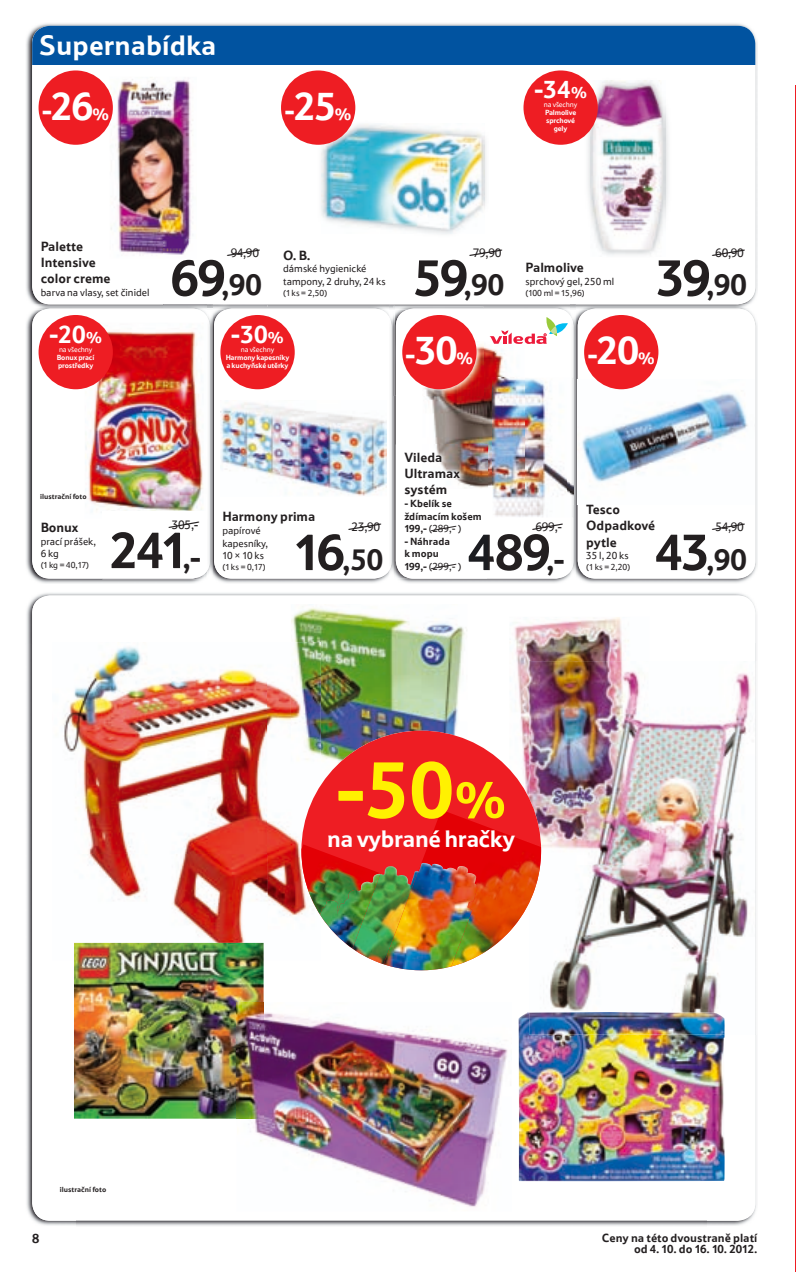
<style>
.page{position:relative;width:796px;height:1272px;background:#fff}
.page>*{position:absolute;margin:0;border:0;box-sizing:border-box;transform-origin:0 0}
.t1{font:700 82.2px "Tesco OT";color:#fff101}
.t2{font:700 52.5px "Tesco OT";letter-spacing:-.025em;color:#231f20}
.t3{font:700 40.35px "Tesco OT";letter-spacing:-.02em;color:#fff}
.t4{font:700 30.6px "Tesco OT";letter-spacing:.005em;color:#231f20}
.t5{font:700 28.5px "Tesco OT";color:#fff}
.t6{font:700 25.5px "Tesco OT";color:#fff}
.t7{font:700 24.15px "Tesco OT";letter-spacing:-.02em;color:#fff}
.t8{font:700 16.95px "Tesco OT";color:#fff}
.t9{font:700 13.5px/16.2px "Tesco OT";color:#231f20}
.t10{font:12.6px "Tesco OT";letter-spacing:-.025em;color:#231f20}
.t11{font:700 12px/11.4px "Tesco OT";color:#231f20;text-align:right}
.t12{font:10.5px/12.6px "Tesco OT";color:#231f20}
.t13{font:700 10.5px/12.6px "Tesco OT";color:#231f20}
.t14{font:9px "Tesco OT";color:#231f20}
.t15{font:700 7.5px/7.9px "Tesco OT";letter-spacing:-.02em;color:#fff}
.t16{font:700 7.5px "Tesco OT";color:#231f20}
.t17{font:7.5px "Tesco OT";letter-spacing:-.02em;color:#fff}
.s1{font-size:28.2px}
.s2{font-size:16.2px}
.s3{font-size:52.5px}
.s4{font-size:30.6px}
.s5{font-weight:400}
.s6{font-size:52.35px}
</style>
<div class="page">
<hr style="left:795px;top:85px;width:1px;height:1187px;background:#ee1d23">
<img style="left:26px;top:310px;width:181px;height:274px">
<div style="left:32px;top:309px;width:178px;height:270px;background:#fff;border-radius:18px"></div>
<img style="left:207px;top:310px;width:550px;height:273px">
<img style="left:207px;top:317px;width:3px;height:254px">
<div style="left:214px;top:309px;width:177px;height:270px;background:#fff;border-radius:18px"></div>
<img style="left:389px;top:310px;width:5px;height:273px">
<img style="left:389px;top:317px;width:2px;height:254px">
<div style="left:396px;top:309px;width:177px;height:270px;background:#fff;border-radius:18px"></div>
<img style="left:571px;top:310px;width:5px;height:273px">
<img style="left:571px;top:317px;width:2px;height:254px">
<div style="left:577px;top:309px;width:178px;height:270px;background:#fff;border-radius:18px"></div>
<img style="left:26px;top:593px;width:731px;height:50px">
<img style="left:26px;top:643px;width:51px;height:583px">
<img style="left:755px;top:643px;width:2px;height:18px">
<img style="left:706px;top:1035px;width:51px;height:191px">
<img style="left:77px;top:1221px;width:629px;height:5px">
<div style="left:32px;top:595px;width:723px;height:626px;background:#fff;border-radius:18px"></div>
<img style="left:26px;top:23px;width:732px;height:282px">
<img style="left:36px;top:305px;width:171px;height:5px">
<img style="left:44px;top:309px;width:155px;height:1px">
<img style="left:212px;top:305px;width:535px;height:5px">
<img style="left:225px;top:309px;width:156px;height:1px">
<img style="left:483px;top:309px;width:79px;height:1px">
<svg style="left:571px;top:305px;width:5px;height:5px"></svg>
<img style="left:589px;top:309px;width:155px;height:1px">
<div style="left:32px;top:26px;width:723px;height:278px;background:#fff;border-radius:18px"></div>
<div style="left:32px;top:26px;width:723px;height:39px;background:#0153a0"></div>
<img style="left:427px;top:345px;width:80px;height:143px">
<img style="left:493px;top:378px;width:81px;height:139px">
<img style="left:492px;top:378px;width:32px;height:111px">
<img style="left:85px;top:329px;width:118px;height:183px">
<img style="left:207px;top:323px;width:1px;height:195px">
<img style="left:221px;top:402px;width:165px;height:94px">
<img style="left:567px;top:379px;width:181px;height:125px">
<img style="left:573px;top:379px;width:1px;height:125px">
<img style="left:110px;top:79px;width:83px;height:175px">
<img style="left:584px;top:78px;width:84px;height:140px">
<img style="left:590px;top:81px;width:75px;height:174px">
<img style="left:321px;top:121px;width:165px;height:113px">
<img style="left:322px;top:123px;width:163px;height:110px">
<img style="left:63px;top:647px;width:249px;height:313px">
<img style="left:74px;top:943px;width:189px;height:176px">
<img style="left:509px;top:617px;width:120px;height:180px">
<img style="left:248px;top:1002px;width:260px;height:205px">
<img style="left:237px;top:1002px;width:26px;height:117px">
<img style="left:291px;top:606px;width:176px;height:178px">
<img style="left:291px;top:642px;width:30px;height:153px">
<img style="left:529px;top:661px;width:227px;height:374px">
<img style="left:529px;top:661px;width:120px;height:204px">
<img style="left:518px;top:1012px;width:206px;height:169px">
<img style="left:529px;top:1012px;width:195px;height:23px">
<img style="left:396px;top:556px;width:73px;height:22px">
<img style="left:427px;top:444px;width:60px;height:44px">
<img style="left:469px;top:534px;width:18px;height:37px">
<img style="left:102px;top:573px;width:104px;height:6px">
<img style="left:163px;top:304px;width:105px;height:3px">
<svg style="left:207px;top:305px;width:5px;height:3px"></svg>
<img style="left:163px;top:240px;width:30px;height:15px">
<img style="left:393px;top:310px;width:3px;height:86px">
<img style="left:396px;top:310px;width:80px;height:76px">
<img style="left:394px;top:306px;width:89px;height:4px">
<svg style="left:389px;top:305px;width:5px;height:5px"></svg>
<img style="left:407px;top:309px;width:76px;height:1px">
<img style="left:424px;top:342px;width:59px;height:54px">
<div style="left:402px;top:315px;width:74px;height:74px;background:#ee1d23;border-radius:50%"></div>
<svg style="left:489px;top:317px;width:79px;height:27px"></svg>
<div style="left:584px;top:315px;width:74px;height:74px;background:#ee1d23;border-radius:50%"></div>
<div style="left:39px;top:315px;width:74px;height:74px;background:#ee1d23;border-radius:50%"></div>
<div style="left:220px;top:315px;width:75px;height:74px;background:#ee1d23;border-radius:50%"></div>
<div style="left:281px;top:70px;width:74px;height:75px;background:#ee1d23;border-radius:50%"></div>
<div style="left:39px;top:70px;width:74px;height:75px;background:#ee1d23;border-radius:50%"></div>
<div style="left:523px;top:70px;width:75px;height:75px;background:#ee1d23;border-radius:50%"></div>
<svg style="left:301px;top:731px;width:240px;height:239px;background:#e8211d"></svg>
<img style="left:352px;top:866px;width:31px;height:98px">
<img style="left:418px;top:810px;width:60px;height:156px">
<img style="left:383px;top:863px;width:41px;height:103px">
<img style="left:301px;top:844px;width:79px;height:71px">
<img style="left:320px;top:874px;width:60px;height:74px">
<h3 class="t5" style="left:39px;top:27px;width:179px">Supernabídka</h3>
<h3 class="t3" style="left:42px;top:80px;width:53px"><span class="s1">-</span>26</h3>
<h3 class="t8" style="left:92px;top:103px;width:19px">%</h3>
<h3 class="t3" style="left:284px;top:80px;width:53px"><span class="s1">-</span>25</h3>
<h3 class="t8" style="left:334px;top:103px;width:19px">%</h3>
<h3 class="t6" style="left:534px;top:73px;width:55px">-34<span class="s2">%</span></h3>
<p class="t17" style="left:544px;top:100px;width:35px">na všechny</p>
<p class="t15" style="left:545px;top:109px;width:33px;text-align:center">Palmolive sprchové gely</p>
<p class="t9" style="left:41px;top:238px;width:71px">Palette<br>Intensive color creme</p>
<p class="t12" style="left:41px;top:286px;width:110px">barva na vlasy, set činidel</p>
<h3 class="t6" style="left:49px;top:318px;width:55px">-20<span class="s2">%</span></h3>
<p class="t17" style="left:59px;top:345px;width:35px">na všechny</p>
<p class="t15" style="left:57px;top:353px;width:39px">Bonux prací prostředky</p>
<p class="t10" style="left:231px;top:245px;width:64px">94,90/</p>
<h3 class="t4" style="left:170px;top:265px;width:93px"><span class="s3">69</span>,90</h3>
<p class="t9" style="left:283px;top:247px;width:29px">O. B.</p>
<p class="t12" style="left:283px;top:262px;width:104px">dámské hygienické tampony, 2 druhy, 24 ks</p>
<p class="t14" style="left:283px;top:287px;width:46px">(1 ks = 2,50)</p>
<h3 class="t6" style="left:231px;top:318px;width:55px">-30<span class="s2">%</span></h3>
<p class="t17" style="left:241px;top:345px;width:35px">na všechny</p>
<p class="t15" style="left:226px;top:353px;width:65px">Harmony kapesníky a kuchyňské utěrky</p>
<p class="t10" style="left:473px;top:245px;width:64px">79,90/</p>
<h3 class="t4" style="left:414px;top:265px;width:92px"><span class="s3">59</span>,90</h3>
<h3 class="t3" style="left:405px;top:324px;width:54px"><span class="s1">-</span>30</h3>
<h3 class="t8" style="left:456px;top:347px;width:19px">%</h3>
<p class="t9" style="left:525px;top:259px;width:60px">Palmolive</p>
<p class="t12" style="left:525px;top:275px;width:90px">sprchový gel, 250 ml</p>
<p class="t14" style="left:525px;top:287px;width:61px">(100 ml = 15,96)</p>
<p class="t10" style="left:715px;top:245px;width:64px">60,90/</p>
<h3 class="t4" style="left:656px;top:265px;width:92px"><span class="s3">39</span>,90</h3>
<h3 class="t3" style="left:587px;top:324px;width:53px"><span class="s1">-</span>20</h3>
<h3 class="t8" style="left:638px;top:347px;width:19px">%</h3>
<p class="t16" style="left:40px;top:492px;width:48px">ilustrační foto</p>
<p class="t9" style="left:41px;top:519px;width:39px">Bonux</p>
<p class="t12" style="left:41px;top:535px;width:57px">prací prášek,<br>6 kg</p>
<p class="t14" style="left:41px;top:559px;width:50px">(1 kg = 40,17)</p>
<p class="t10" style="left:172px;top:517px;width:60px">305,-/</p>
<h2 class="t2" style="left:110px;top:516px;width:93px">241<span class="s4">,-</span></h2>
<p class="t9" style="left:222px;top:508px;width:94px">Harmony prima</p>
<p class="t12" style="left:222px;top:524px;width:47px">papírové kapesníky,<br>10 x 10 ks</p>
<p class="t14" style="left:222px;top:561px;width:45px">(1 ks = 0,17)</p>
<p class="t10" style="left:351px;top:519px;width:64px">23,90/</p>
<h3 class="t4" style="left:294px;top:539px;width:91px"><span class="s3">16</span>,50</h3>
<p class="t9" style="left:404px;top:449px;width:57px">Vileda<br>Ultramax systém</p>
<p class="t13" style="left:404px;top:497px;width:80px">- Kbelík se ždímacím košem<br>199,- <span class="s5">(289,-/)</span></p>
<p class="t13" style="left:404px;top:535px;width:80px">- Náhrada<br>k mopu<br>199,- <span class="s5">(299,-/)</span></p>
<p class="t10" style="left:535px;top:519px;width:60px">699,-/</p>
<h2 class="t2" style="left:467px;top:518px;width:99px">489<span class="s4">,-</span></h2>
<p class="t9" style="left:586px;top:501px;width:70px">Tesco<br>Odpadkové pytle</p>
<p class="t12" style="left:586px;top:549px;width:44px">35 l, 20 ks</p>
<p class="t14" style="left:586px;top:561px;width:46px">(1 ks = 2,20)</p>
<p class="t10" style="left:715px;top:519px;width:64px">54,90/</p>
<h3 class="t4" style="left:655px;top:539px;width:93px"><span class="s3">43</span>,90</h3>
<p class="t16" style="left:60px;top:1184px;width:48px">ilustrační foto</p>
<h1 class="t1" style="left:335px;top:736px;width:173px">-50<span class="s6">%</span></h1>
<h3 class="t7" style="left:327px;top:823px;width:190px">na vybrané hračky</h3>
<p class="t9" style="left:32px;top:1230px;width:9px">8</p>
<p class="t11" style="left:602px;top:1232px;width:157px">Ceny na této dvoustraně platí od 4. 10. do 16. 10. 2012.</p>
</div>
